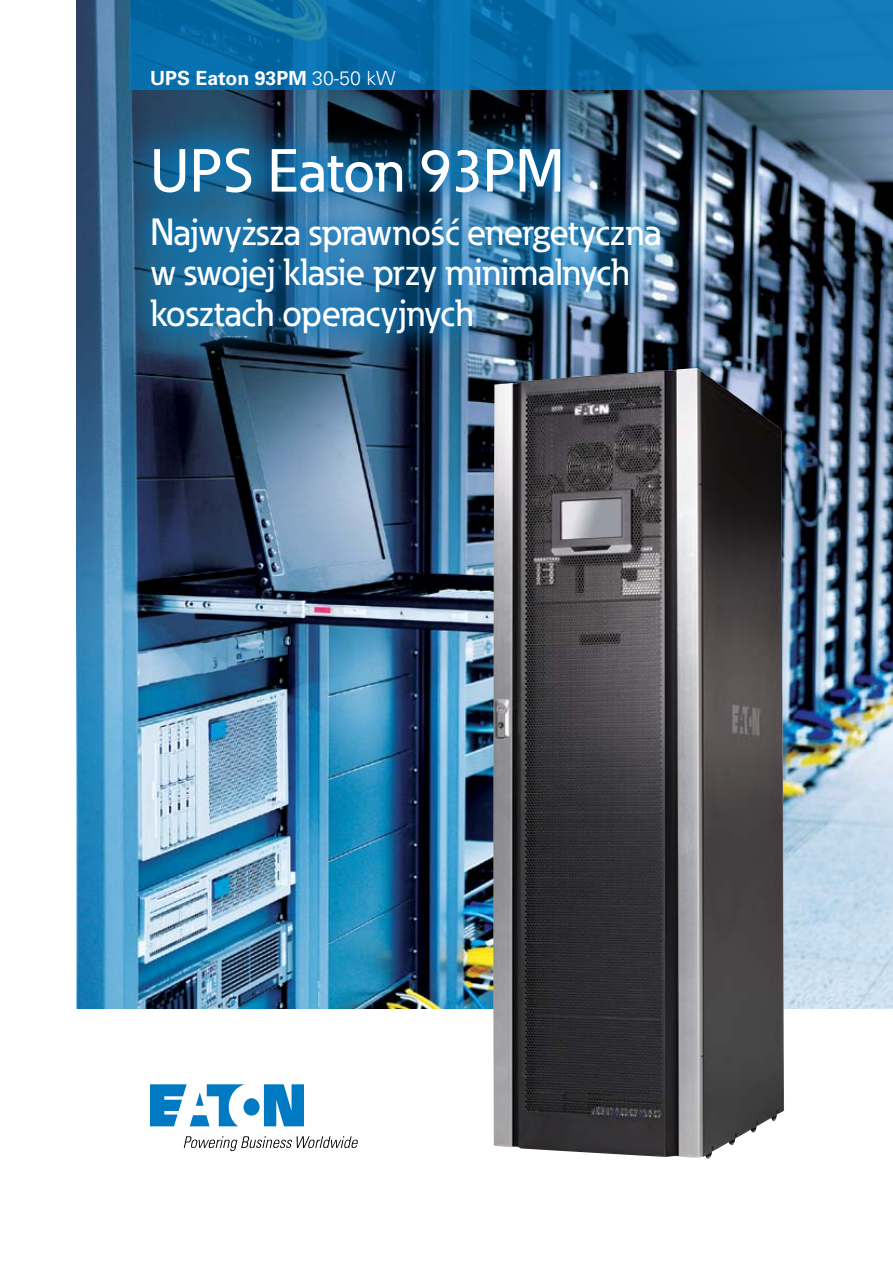
<style>
.page{position:relative;width:893px;height:1263px;background:#fff}
.page>*{position:absolute;margin:0;border:0;box-sizing:border-box;transform-origin:0 0}
.t1{font:500 60px "Eaton";letter-spacing:.005em;color:#fff}
.t2{font:500 37.5px/40.5px "Eaton";letter-spacing:-.01em;color:#fff}
.t3{font:700 19.5px "Univers LT Pro 65";color:#fff}
.s1{font-family:"Univers LT Pro 45";font-weight:300}
</style>
<div class="page">
<img style="left:77px;top:0;width:816px;height:1008px">
<svg style="left:129px;top:0;width:764px;height:90px;fill:#0972af"></svg>
<svg style="left:150px;top:1084px;width:154px;height:42px"></svg>
<svg style="left:184px;top:1136px;width:174px;height:15px"></svg>
<img style="left:110px;top:106px;width:655px;height:371px">
<img style="left:125px;top:121px;width:562px;height:238px">
<img style="left:493px;top:368px;width:291px;height:791px">
<p class="t3" style="left:150px;top:66px;width:247px">UPS Eaton 93PM <span class="s1">30-50 kW</span></p>
<h1 class="t1" style="left:150px;top:134px;width:416px">UPS Eaton 93PM</h1>
<p class="t2" style="left:150px;top:211px;width:513px">Najwyższa sprawność energetyczna w swojej klasie przy minimalnych kosztach operacyjnych</p>
</div>
